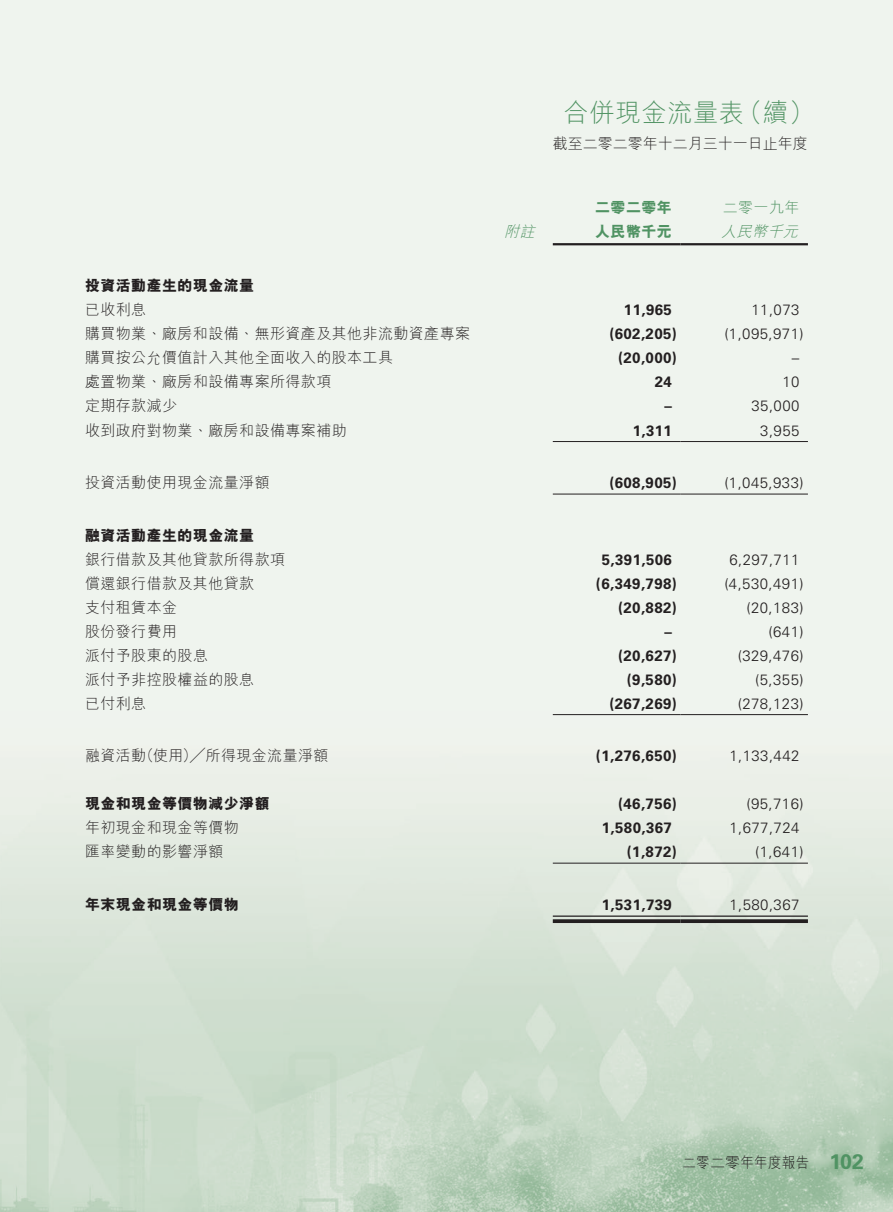
<style>
.page{position:relative;width:893px;height:1212px;background:#eff4ee}
.page>*{position:absolute;margin:0;border:0;box-sizing:border-box;transform-origin:0 0}
.t1{font:300 25.5px "M Hei HK";letter-spacing:.015em;color:#509363}
.t2{font:700 21px "Univers LT Std";color:#509363}
.t3{font:300 15px "M Hei HK";letter-spacing:.03em;color:#231f20}
.t4{font:300 15px "Univers LT Std";letter-spacing:.03em;color:#231f20}
.t5{font:700 15px "Univers LT Std";letter-spacing:.03em;color:#231f20}
.t6{font:800 15px "M Hei HK";letter-spacing:.03em;color:#231f20}
.t7{font:300 15px "M Hei HK";color:#231f20}
.t8{font:800 15px "M Hei HK";letter-spacing:.03em;color:#509363}
.t9{font:300 15px "M Hei HK";letter-spacing:.03em;color:#231f20;scale:.9 1}
.t10{font:italic 300 15px "M Hei HK";color:#509363}
.t11{font:300 15px "M Hei HK";letter-spacing:.03em;color:#509363}
</style>
<div class="page">
<img style="left:0;top:714px;width:893px;height:498px">
<hr style="left:553px;top:243px;width:127px;height:2px;background:#231f20">
<hr style="left:680px;top:243px;width:128px;height:2px;background:#231f20">
<hr style="left:553px;top:441px;width:127px;height:1px;background:#231f20">
<hr style="left:680px;top:441px;width:128px;height:1px;background:#231f20">
<hr style="left:553px;top:494px;width:127px;height:1px;background:#231f20">
<hr style="left:680px;top:494px;width:128px;height:1px;background:#231f20">
<hr style="left:553px;top:714px;width:127px;height:1px;background:#231f20">
<hr style="left:680px;top:714px;width:128px;height:1px;background:#231f20">
<hr style="left:553px;top:863px;width:127px;height:1px;background:#231f20">
<hr style="left:680px;top:863px;width:128px;height:1px;background:#231f20">
<hr style="left:553px;top:915px;width:127px;height:2px;background:#231f20">
<svg style="left:553px;top:919px;width:127px;height:4px"></svg>
<hr style="left:680px;top:915px;width:128px;height:2px;background:#231f20">
<svg style="left:680px;top:919px;width:128px;height:4px"></svg>
<h1 class="t1" style="left:737px;top:100px;width:79px">（續(</h1>
<h1 class="t1" style="left:564px;top:100px;width:182px">合併現金流量表</h1>
<p class="t7" style="left:553px;top:136px;width:256px">截至二零二零年十二月三十一日止年度</p>
<p class="t8" style="left:595px;top:200px;width:78px">二零二零年</p>
<p class="t11" style="left:723px;top:200px;width:78px">二零一九年</p>
<p class="t10" style="left:504px;top:224px;width:36px">附註</p>
<p class="t8" style="left:595px;top:224px;width:78px">人民幣千元</p>
<p class="t10" style="left:721px;top:224px;width:82px">人民幣千元</p>
<p class="t6" style="left:85px;top:278px;width:171px">投資活動產生的現金流量</p>
<p class="t3" style="left:85px;top:302px;width:63px">已收利息</p>
<p class="t5" style="left:624px;top:301px;width:49px">11,965</p>
<p class="t4" style="left:751px;top:301px;width:49px">11,073</p>
<p class="t3" style="left:85px;top:326px;width:387px">購買物業、廠房和設備、無形資產及其他非流動資產專案</p>
<p class="t5" style="left:609px;top:325px;width:69px">)602,205(</p>
<p class="t4" style="left:724px;top:325px;width:81px">)1,095,971(</p>
<p class="t3" style="left:85px;top:350px;width:309px">購買按公允價值計入其他全面收入的股本工具</p>
<p class="t5" style="left:618px;top:349px;width:60px">)20,000(</p>
<p class="t4" style="left:792px;top:349px;width:9px">–</p>
<p class="t3" style="left:85px;top:374px;width:248px">處置物業、廠房和設備專案所得款項</p>
<p class="t5" style="left:655px;top:373px;width:19px">24</p>
<p class="t4" style="left:782px;top:373px;width:19px">10</p>
<p class="t3" style="left:85px;top:398px;width:94px">定期存款減少</p>
<p class="t5" style="left:664px;top:397px;width:9px">–</p>
<p class="t4" style="left:751px;top:397px;width:49px">35,000</p>
<p class="t3" style="left:85px;top:422px;width:263px">收到政府對物業、廠房和設備專案補助</p>
<p class="t5" style="left:633px;top:421px;width:41px">1,311</p>
<p class="t4" style="left:760px;top:421px;width:41px">3,955</p>
<p class="t3" style="left:85px;top:475px;width:186px">投資活動使用現金流量淨額</p>
<p class="t6" style="left:85px;top:527px;width:171px">融資活動產生的現金流量</p>
<p class="t5" style="left:609px;top:474px;width:69px">)608,905(</p>
<p class="t4" style="left:724px;top:474px;width:81px">)1,045,933(</p>
<p class="t3" style="left:85px;top:551px;width:202px">銀行借款及其他貸款所得款項</p>
<p class="t5" style="left:602px;top:550px;width:72px">5,391,506</p>
<p class="t4" style="left:729px;top:550px;width:72px">6,297,711</p>
<p class="t3" style="left:85px;top:575px;width:171px">償還銀行借款及其他貸款</p>
<p class="t5" style="left:596px;top:574px;width:82px">)6,349,798(</p>
<p class="t4" style="left:724px;top:574px;width:81px">)4,530,491(</p>
<p class="t3" style="left:85px;top:599px;width:94px">支付租賃本金</p>
<p class="t5" style="left:618px;top:598px;width:60px">)20,882(</p>
<p class="t4" style="left:746px;top:598px;width:59px">)20,183(</p>
<p class="t3" style="left:85px;top:623px;width:94px">股份發行費用</p>
<p class="t5" style="left:664px;top:622px;width:9px">–</p>
<p class="t4" style="left:769px;top:622px;width:37px">)641(</p>
<p class="t3" style="left:85px;top:647px;width:124px">派付予股東的股息</p>
<p class="t5" style="left:618px;top:646px;width:60px">)20,627(</p>
<p class="t4" style="left:738px;top:646px;width:67px">)329,476(</p>
<p class="t3" style="left:85px;top:671px;width:171px">派付予非控股權益的股息</p>
<p class="t5" style="left:627px;top:670px;width:52px">)9,580(</p>
<p class="t4" style="left:755px;top:670px;width:50px">)5,355(</p>
<p class="t3" style="left:85px;top:695px;width:63px">已付利息</p>
<p class="t5" style="left:609px;top:694px;width:69px">)267,269(</p>
<p class="t4" style="left:738px;top:694px;width:67px">)278,123(</p>
<p class="t3" style="left:139px;top:748px;width:191px">（使用）╱所得現金流量淨額</p>
<p class="t3" style="left:85px;top:748px;width:63px">融資活動</p>
<p class="t5" style="left:596px;top:747px;width:82px">)1,276,650(</p>
<p class="t4" style="left:729px;top:747px;width:72px">1,133,442</p>
<p class="t6" style="left:85px;top:796px;width:186px">現金和現金等價物減少淨額</p>
<p class="t5" style="left:618px;top:795px;width:60px">)46,756(</p>
<p class="t4" style="left:746px;top:795px;width:59px">)95,716(</p>
<p class="t3" style="left:85px;top:820px;width:155px">年初現金和現金等價物</p>
<p class="t5" style="left:602px;top:819px;width:72px">1,580,367</p>
<p class="t4" style="left:729px;top:819px;width:72px">1,677,724</p>
<p class="t3" style="left:85px;top:844px;width:140px">匯率變動的影響淨額</p>
<p class="t5" style="left:627px;top:843px;width:52px">)1,872(</p>
<p class="t4" style="left:755px;top:843px;width:50px">)1,641(</p>
<p class="t6" style="left:85px;top:896px;width:155px">年末現金和現金等價物</p>
<p class="t5" style="left:602px;top:895px;width:72px">1,531,739</p>
<p class="t4" style="left:729px;top:895px;width:72px">1,580,367</p>
<p class="t9" style="left:682px;top:1155px;width:142px">二零二零年年度報告</p>
<h2 class="t2" style="left:830px;top:1149px;width:36px">102</h2>
</div>
